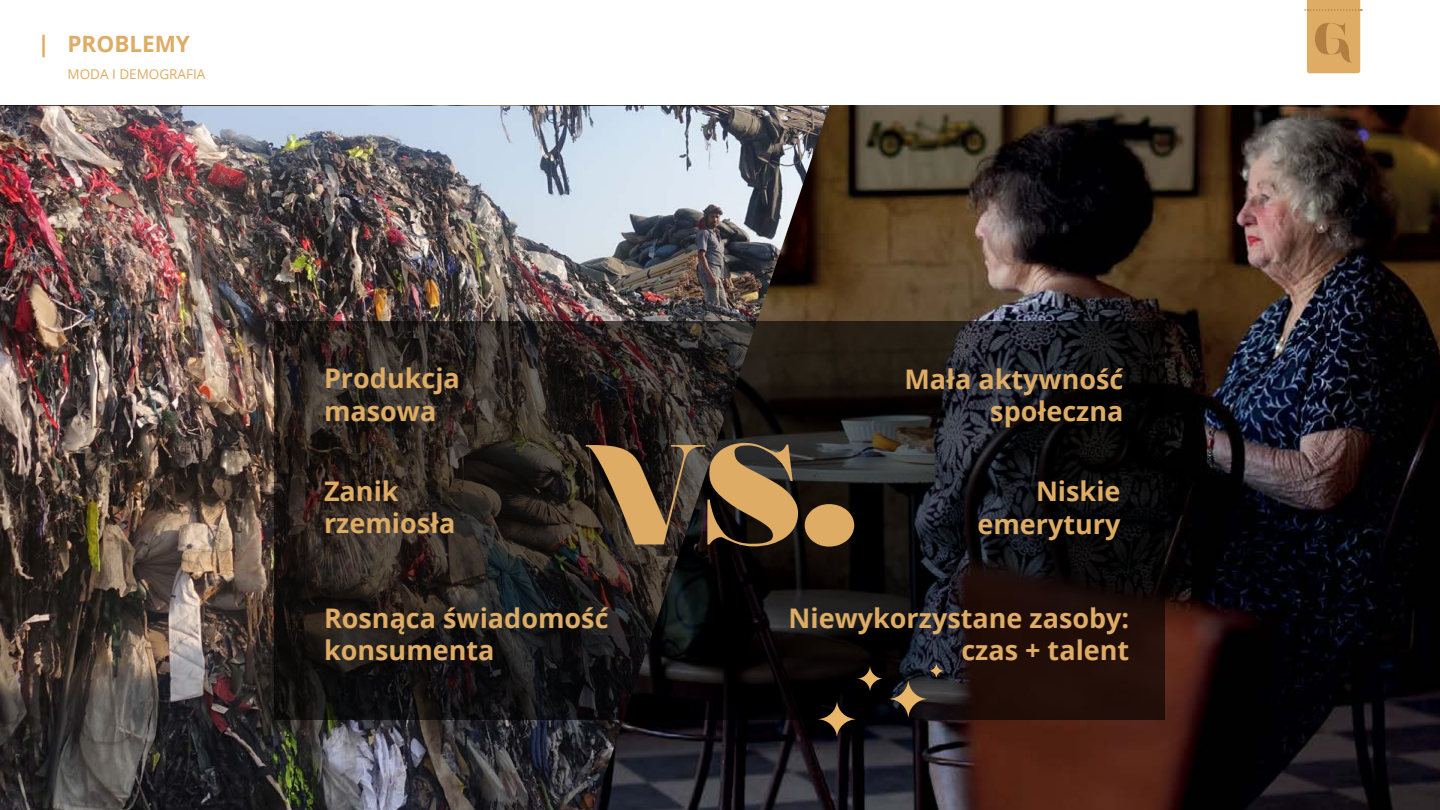
<style>
.page{position:relative;width:1440px;height:810px;background:#fff}
.page>*{position:absolute;margin:0;border:0;box-sizing:border-box;transform-origin:0 0}
.t1{font:900 192.38px "Nouvelle Vague";color:#deac64}
.t2{font:700 27px/32.4px "Open Sans";color:#deac64;text-align:right}
.t3{font:700 22.5px "Open Sans";color:#deac64}
.t4{font:13.5px "Open Sans";color:#deac64}
</style>
<div class="page">
<img style="left:829px;top:106px;width:611px;height:704px">
<img style="left:0;top:106px;width:829px;height:704px">
<svg style="left:1305px;top:0;width:58px;height:73px;background:#daac6b"></svg>
<svg style="left:274px;top:322px;width:892px;height:398px;background:#1d1816"></svg>
<svg style="left:888px;top:679px;width:40px;height:40px"></svg>
<svg style="left:856px;top:665px;width:28px;height:27px"></svg>
<svg style="left:928px;top:663px;width:16px;height:16px"></svg>
<svg style="left:817px;top:700px;width:40px;height:38px"></svg>
<p class="t3" style="left:38px;top:28px;width:154px">| PROBLEMY</p>
<p class="t4" style="left:68px;top:65px;width:139px">MODA I DEMOGRAFIA</p>
<p class="t2" style="left:324px;top:362px;width:137px;text-align:left">Produkcja masowa</p>
<p class="t2" style="left:324px;top:474px;width:133px;text-align:left">Zanik rzemiosła</p>
<h1 class="t1" style="left:588px;top:375px;width:269px">vs.</h1>
<p class="t2" style="left:904px;top:362px;width:220px">Mała aktywność społeczna</p>
<p class="t2" style="left:977px;top:475px;width:145px">Niskie emerytury</p>
<p class="t2" style="left:324px;top:601px;width:286px;text-align:left">Rosnąca świadomość konsumenta</p>
<p class="t2" style="left:789px;top:601px;width:342px">Niewykorzystane zasoby: czas + talent</p>
</div>
